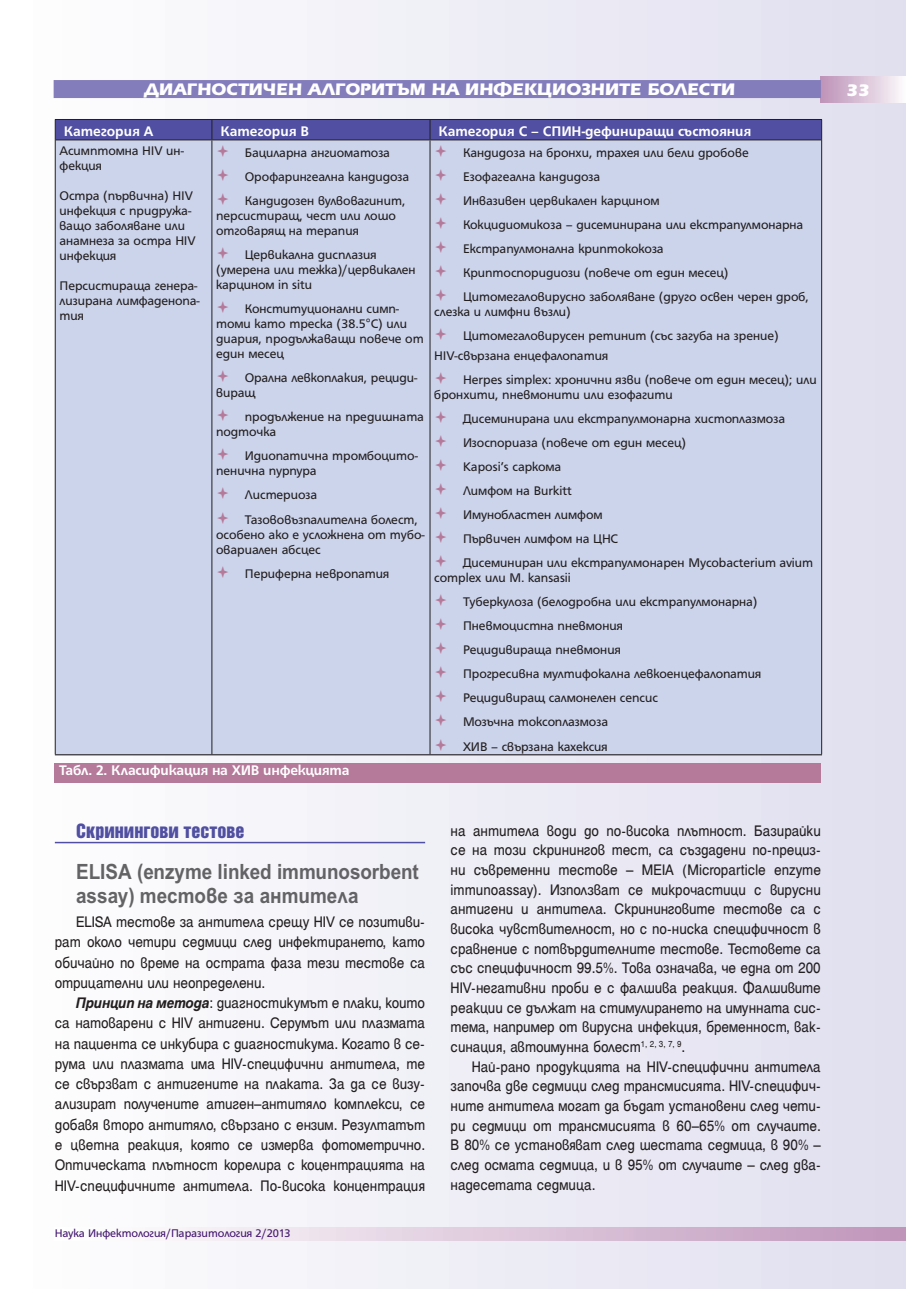
<style>
.page{position:relative;width:906px;height:1289px;background:#fff}
.page>*{position:absolute;margin:0;border:0;box-sizing:border-box;transform-origin:0 0}
.t1{font:700 21px/24px "SP Ariel";color:#636366;scale:.9 1}
.t2{font:700 18px "Erika Bg";color:#fff}
.t3{font:18px "Helvetica Inserat Cyr Upright";color:#504fa1}
.t4{font:16.5px/19.6px "Helen Bg";color:#231f20;text-align:justify;scale:.92 1}
.t5{font:700 15px "HS Grotesk Bg";color:#fff}
.t6{font:13.5px/24px "HS Grotesk Bg";color:#231f20}
.t7{font:12px "HS Grotesk Bg";letter-spacing:-.01em;color:#43176e}
.s1{font-weight:700;font-style:italic}
</style>
<div class="page">
<div style="left:1px;top:0;width:905px;height:1288px;background:linear-gradient(to right,#fefefe,#e0deee)"></div>
<div style="left:821px;top:77px;width:85px;height:25px;background:linear-gradient(to right,#bd92b8,#fcfafc)"></div>
<svg style="left:55px;top:1227px;width:851px;height:13px"></svg>
<div style="left:54px;top:80px;width:767px;height:18px;background:#837dbb"></div>
<hr style="left:55px;top:841px;width:370px;height:2px;background:#504fa1">
<div style="left:56px;top:158px;width:765px;height:596px;background:#ccd4eb"></div>
<hr style="left:55px;top:140px;width:1px;height:614px;background:#231f20">
<hr style="left:211px;top:140px;width:1px;height:614px;background:#231f20">
<hr style="left:429px;top:140px;width:1px;height:614px;background:#231f20">
<hr style="left:821px;top:140px;width:1px;height:614px;background:#231f20">
<hr style="left:55px;top:754px;width:767px;height:1px;background:#231f20">
<div style="left:55px;top:763px;width:766px;height:19px;background:#b5799a"></div>
<svg style="left:217px;top:169px;width:28px;height:13px"></svg>
<svg style="left:217px;top:193px;width:28px;height:13px"></svg>
<svg style="left:217px;top:247px;width:28px;height:13px"></svg>
<svg style="left:217px;top:301px;width:28px;height:13px"></svg>
<svg style="left:217px;top:370px;width:28px;height:13px"></svg>
<svg style="left:217px;top:409px;width:28px;height:13px"></svg>
<svg style="left:217px;top:448px;width:28px;height:13px"></svg>
<svg style="left:217px;top:487px;width:28px;height:13px"></svg>
<svg style="left:217px;top:511px;width:28px;height:13px"></svg>
<svg style="left:217px;top:565px;width:28px;height:13px"></svg>
<svg style="left:55px;top:119px;width:767px;height:39px;background:#8588ba"></svg>
<svg style="left:435px;top:169px;width:28px;height:13px"></svg>
<svg style="left:435px;top:193px;width:28px;height:13px"></svg>
<svg style="left:435px;top:217px;width:28px;height:13px"></svg>
<svg style="left:435px;top:241px;width:28px;height:13px"></svg>
<svg style="left:435px;top:265px;width:28px;height:13px"></svg>
<svg style="left:435px;top:289px;width:28px;height:13px"></svg>
<svg style="left:435px;top:328px;width:28px;height:13px"></svg>
<svg style="left:435px;top:371px;width:28px;height:13px"></svg>
<svg style="left:435px;top:410px;width:28px;height:13px"></svg>
<svg style="left:435px;top:434px;width:28px;height:14px"></svg>
<svg style="left:435px;top:458px;width:28px;height:14px"></svg>
<svg style="left:435px;top:483px;width:28px;height:13px"></svg>
<svg style="left:435px;top:507px;width:28px;height:13px"></svg>
<svg style="left:435px;top:531px;width:28px;height:13px"></svg>
<svg style="left:435px;top:555px;width:28px;height:13px"></svg>
<svg style="left:435px;top:594px;width:28px;height:13px"></svg>
<svg style="left:435px;top:618px;width:28px;height:13px"></svg>
<svg style="left:435px;top:642px;width:28px;height:13px"></svg>
<svg style="left:435px;top:666px;width:28px;height:13px"></svg>
<svg style="left:435px;top:690px;width:28px;height:13px"></svg>
<svg style="left:435px;top:714px;width:28px;height:13px"></svg>
<svg style="left:435px;top:738px;width:28px;height:13px"></svg>
<h2 class="t2" style="left:144px;top:83px;width:593px">ДИАГНОСТИЧЕН АЛГОРИТЪМ НА ИНФЕКЦИОЗНИТЕ БОЛЕСТИ</h2>
<p class="t5" style="left:64px;top:125px;width:91px">Категория А</p>
<p class="t5" style="left:220px;top:125px;width:90px">Категория В</p>
<p class="t5" style="left:438px;top:125px;width:314px">Категория С – СПИН-дефиниращи състояния</p>
<p class="t6" style="left:59px;top:144px;width:126px;line-height:15px">Асимптомна HIV ин&shy;фекция</p>
<p class="t6" style="left:59px;top:189px;width:138px;line-height:15px">Остра (първична) HIV инфекция с придружа&shy;ващо заболяване или анамнеза за остра HIV инфекция</p>
<p class="t6" style="left:59px;top:279px;width:142px;line-height:15px">Персистираща генера&shy;лизирана лимфаденопа&shy;тия</p>
<p class="t6" style="left:463px;top:141px;width:347px">Кандидоза на бронхи, трахея или бели дробове Езофагеална кандидоза<br>Инвазивен цервикален карцином<br>Кокцидиомикоза – дисеминирана или екстрапулмонарна Екстрапулмонална криптококоза<br>Криптоспоридиози (повече от един месец)<br>Цитомегаловирусно заболяване (друго освен черен дроб,</p>
<p class="t6" style="left:463px;top:301px;width:317px;text-indent:-29px">слезка и лимфни възли)<br>Цитомегаловирусен ретинит (със загуба на зрение)</p>
<p class="t6" style="left:463px;top:344px;width:355px;text-indent:-29px">HIV-свързана енцефалопатия<br>Herpes simplex: хронични язви (повече от един месец); или</p>
<p class="t6" style="left:463px;top:383px;width:352px;text-indent:-29px">бронхити, пневмонити или езофагити<br>Дисеминирана или екстрапулмонарна хистоплазмоза<br>Изоспориаза (повече от един месец)<br>Kaposi’s саркома<br>Лимфом на Burkitt<br>Имунобластен лимфом<br>Първичен лимфом на ЦНС<br>Дисеминиран или екстрапулмонарен Mycobacterium avium</p>
<p class="t6" style="left:463px;top:567px;width:300px;text-indent:-29px">complex или M. kansasii<br>Туберкулоза (белодробна или екстрапулмонарна)<br>Пневмоцистна пневмония<br>Рецидивираща пневмония<br>Прогресивна мултифокална левкоенцефалопатия<br>Рецидивиращ салмонелен сепсис<br>Мозъчна токсоплазмоза<br>ХИВ – свързана кахексия</p>
<p class="t6" style="left:245px;top:141px;width:166px">Бациларна ангиоматоза<br>Орофарингеална кандидоза<br>Кандидозен вулвовагинит,</p>
<p class="t6" style="left:216px;top:209px;width:181px;line-height:15px">персистиращ, чест или лошо отговарящ на терапия</p>
<p class="t6" style="left:216px;top:248px;width:201px;line-height:15px;text-indent:29px">Цервикална дисплазия (умерена или тежка)/цервикален карцином in situ</p>
<p class="t6" style="left:216px;top:302px;width:209px;line-height:15px;text-indent:29px">Конституционални симп&shy;томи като треска (38.5°C) или диария, продължаващи повече от един месец</p>
<p class="t6" style="left:216px;top:371px;width:203px;line-height:15px;text-indent:29px">Орална левкоплакия, рециди&shy;виращ</p>
<p class="t6" style="left:216px;top:410px;width:209px;line-height:15px;text-indent:29px">продължение на предишната подточка</p>
<p class="t6" style="left:216px;top:449px;width:203px;line-height:15px;text-indent:29px">Идиопатична тромбоцито&shy;пенична пурпура</p>
<p class="t6" style="left:245px;top:484px;width:175px">Листериоза<br>Тазововъзпалителна болест,</p>
<p class="t6" style="left:216px;top:527px;width:210px;line-height:15px">особено ако е усложнена от тубо&shy;овариален абсцес</p>
<p class="t6" style="left:245px;top:562px;width:146px">Периферна невропатия</p>
<p class="t5" style="left:59px;top:764px;width:292px">Табл. 2. Класификация на ХИВ инфекцията</p>
<h2 class="t3" style="left:76px;top:823px;width:170px">Скринингови тестове</h2>
<h1 class="t1" style="left:76px;top:861px;width:382px">ELISA (enzyme linked immunosorbent assay) тестове за антитела</h1>
<p class="t4" style="left:55px;top:913px;width:404px;line-height:20.2px;text-indent:21px">ELISA тестове за антитела срещу HIV се позитиви&shy;рат около четири седмици след инфектирането, като обичайно по време на острата фаза тези тестове са отрицателни или неопределени.</p>
<p class="t4" style="left:55px;top:994px;width:404px;line-height:20.2px;text-indent:21px"><span class="s1">Принцип на метода</span>: диагностикумът е плаки, които са натоварени с HIV антигени. Серумът или плазмата на пациента се инкубира с диагностикума. Когато в се&shy;рума или плазмата има HIV-специфични антитела, те се свързват с антигените на плаката. За да се визу&shy;ализират получените атиген–антитяло комплекси, се добавя второ антитяло, свързано с ензим. Резултатът е цветна реакция, която се измерва фотометрично.<br>Оптическата плътност корелира с коцентрацията на HIV-специфичните антитела. По-висока концентрация</p>
<p class="t7" style="left:55px;top:1228px;width:237px">Наука Инфектология/Паразитология 2/2013</p>
<p class="t4" style="left:450px;top:822px;width:404px">на антитела води до по-висока плътност. Базирайки се на този скринингов тест, са създадени по-прециз&shy;ни съвременни тестове – MEIA (Microparticle enzyme immunoassay). Използват се микрочастици с вирусни антигени и антитела. Скрининговите тестове са с висока чувствителност, но с по-ниска специфичност в сравнение с потвърдителните тестове. Тестовете са със специфичност 99.5%. Това означава, че една от 200<br>HIV-негативни проби е с фалшива реакция. Фалшивите реакции се дължат на стимулирането на имунната сис&shy;тема, например от вирусна инфекция, бременност, вак&shy;синация, автоимунна болест<sup>1,</sup> <sup>2,</sup> <sup>3,</sup> <sup>7,</sup> <sup>9</sup>.</p>
<p class="t4" style="left:450px;top:1057px;width:404px;text-indent:21px">Най-рано продукцията на HIV-специфични антитела започва две седмици след трансмисията. HIV-специфич&shy;ните антитела могат да бъдат установени след чети&shy;ри седмици от трансмисията в 60–65% от случаите.<br>В 80% се установяват след шестата седмица, в 90% – след осмата седмица, и в 95% от случаите – след два&shy;надесетата седмица.</p>
<h2 class="t2" style="left:846px;top:84px;width:25px">33</h2>
</div>
